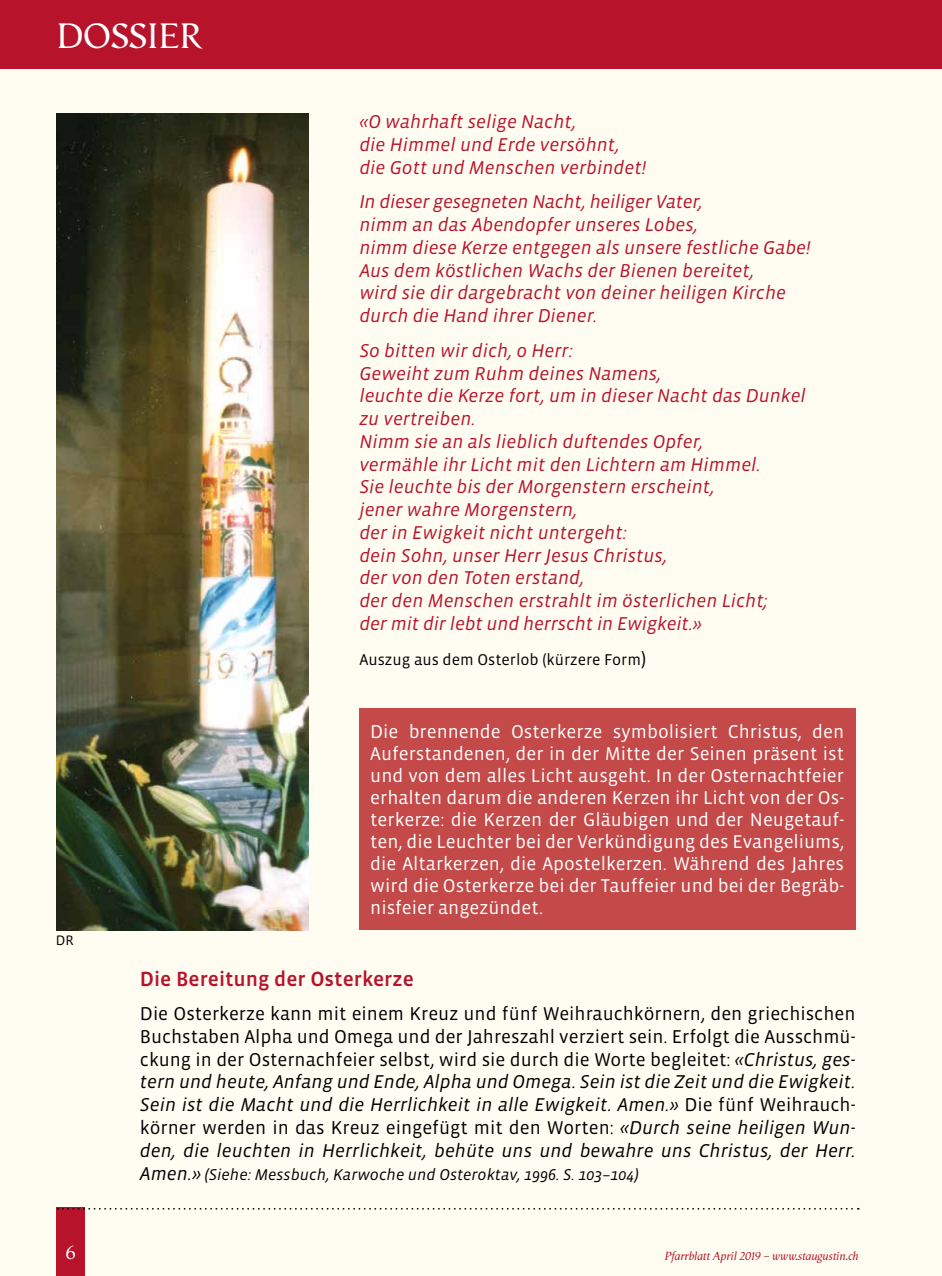
<style>
.page{position:relative;width:942px;height:1276px;background:#fff}
.page>*{position:absolute;margin:0;border:0;box-sizing:border-box;transform-origin:0 0}
.t1{font:36px "Vega";color:#fff}
.t2{font:21px "Vista Sans Med";color:#b7142c}
.t3{font:20px "Vega";color:#fff}
.t4{font:italic 19px/22.8px "Vista Sans";color:#b7142c}
.t5{font:19px/22.8px "Vista Sans";color:#000;text-align:justify}
.t6{font:19px/22px "Vista Sans";color:#fff;text-align:justify}
.t7{font:italic 16px "Vista Sans";color:#000}
.t8{font:16px "Vista Sans";color:#000}
.t9{font:14px "Vista Sans";color:#000}
.t10{font:italic 12px "Vega";color:#b7142c}
.s1{font-size:19px}
.s2{font-style:italic}
</style>
<div class="page">
<div style="left:0;top:0;width:941px;height:1276px;background:#fffdf1"></div>
<div style="left:57px;top:1208px;width:28px;height:68px;background:#b7142c"></div>
<div style="left:0;top:0;width:941px;height:68px;background:#b7142c"></div>
<div style="left:359px;top:709px;width:496px;height:221px;background:#c44949"></div>
<img style="left:57px;top:113px;width:251px;height:817px">
<svg style="left:58px;top:1208px;width:800px;height:1px"></svg>
<h1 class="t1" style="left:57px;top:15px;width:147px">DOSSIER</h1>
<p class="t9" style="left:56px;top:933px;width:19px">DR</p>
<p class="t4" style="left:359px;top:111px;width:288px">«O wahrhaft selige Nacht,<br>die Himmel und Erde versöhnt, die Gott und Menschen verbindet!</p>
<p class="t4" style="left:359px;top:191px;width:453px">In dieser gesegneten Nacht, heiliger Vater,<br>nimm an das Abendopfer unseres Lobes,<br>nimm diese Kerze entgegen als unsere festliche Gabe!<br>Aus dem köstlichen Wachs der Bienen bereitet,<br>wird sie dir dargebracht von deiner heiligen Kirche durch die Hand ihrer Diener.</p>
<p class="t4" style="left:359px;top:339px;width:448px">So bitten wir dich, o Herr:<br>Geweiht zum Ruhm deines Namens,<br>leuchte die Kerze fort, um in dieser Nacht das Dunkel zu vertreiben.<br>Nimm sie an als lieblich duftendes Opfer,<br>vermähle ihr Licht mit den Lichtern am Himmel.<br>Sie leuchte bis der Morgenstern erscheint,<br>jener wahre Morgenstern,<br>der in Ewigkeit nicht untergeht:<br>dein Sohn, unser Herr Jesus Christus,<br>der von den Toten erstand,<br>der den Menschen erstrahlt im österlichen Licht;<br>der mit dir lebt und herrscht in Ewigkeit.»</p>
<p class="t8" style="left:359px;top:651px;width:288px">Auszug aus dem Osterlob (kürzere Form<span class="s1">)</span></p>
<p class="t6" style="left:370px;top:721px;width:475px">Die brennende Osterkerze symbolisiert Christus, den Auferstandenen, der in der Mitte der Seinen präsent ist und von dem alles Licht ausgeht. In der Osternachtfeier erhalten darum die anderen Kerzen ihr Licht von der Os&shy;terkerze: die Kerzen der Gläubigen und der Neugetauf&shy;ten, die Leuchter bei der Verkündigung des Evangeliums, die Altarkerzen, die Apostelkerzen. Während des Jahres wird die Osterkerze bei der Tauffeier und bei der Begräb&shy;nisfeier angezündet.</p>
<p class="t3" style="left:64px;top:1240px;width:15px">#</p>
<p class="t3" style="left:66px;top:1240px;width:12px">6</p>
<p class="t2" style="left:140px;top:968px;width:275px">Die Bereitung der Osterkerze</p>
<p class="t5" style="left:140px;top:1002px;width:716px">Die Osterkerze kann mit einem Kreuz und fünf Weihrauchkörnern, den griechischen Buchstaben Alpha und Omega und der Jahreszahl verziert sein. Erfolgt die Ausschmü&shy;ckung in der Osternachfeier selbst, wird sie durch die Worte begleitet: <span class="s2">«Christus, ges&shy;tern und heute, Anfang und Ende, Alpha und Omega. Sein ist die Zeit und die Ewigkeit.<br>Sein ist die Macht und die Herrlichkeit in alle Ewigkeit. Amen.»</span> Die fünf Weihrauch&shy;körner werden in das Kreuz eingefügt mit den Worten: <span class="s2">«Durch seine heiligen Wun&shy;den, die leuchten in Herrlichkeit, behüte uns und bewahre uns Christus, der Herr.</span></p>
<p class="t7" style="left:140px;top:1166px;width:500px"><span class="s1">Amen.»</span> (Siehe: Messbuch, Karwoche und Osteroktav, 1996. S. 103–104)</p>
<p class="t10" style="left:664px;top:1249px;width:195px">Pfarrblatt April 2019 – www.staugustin.ch</p>
</div>
